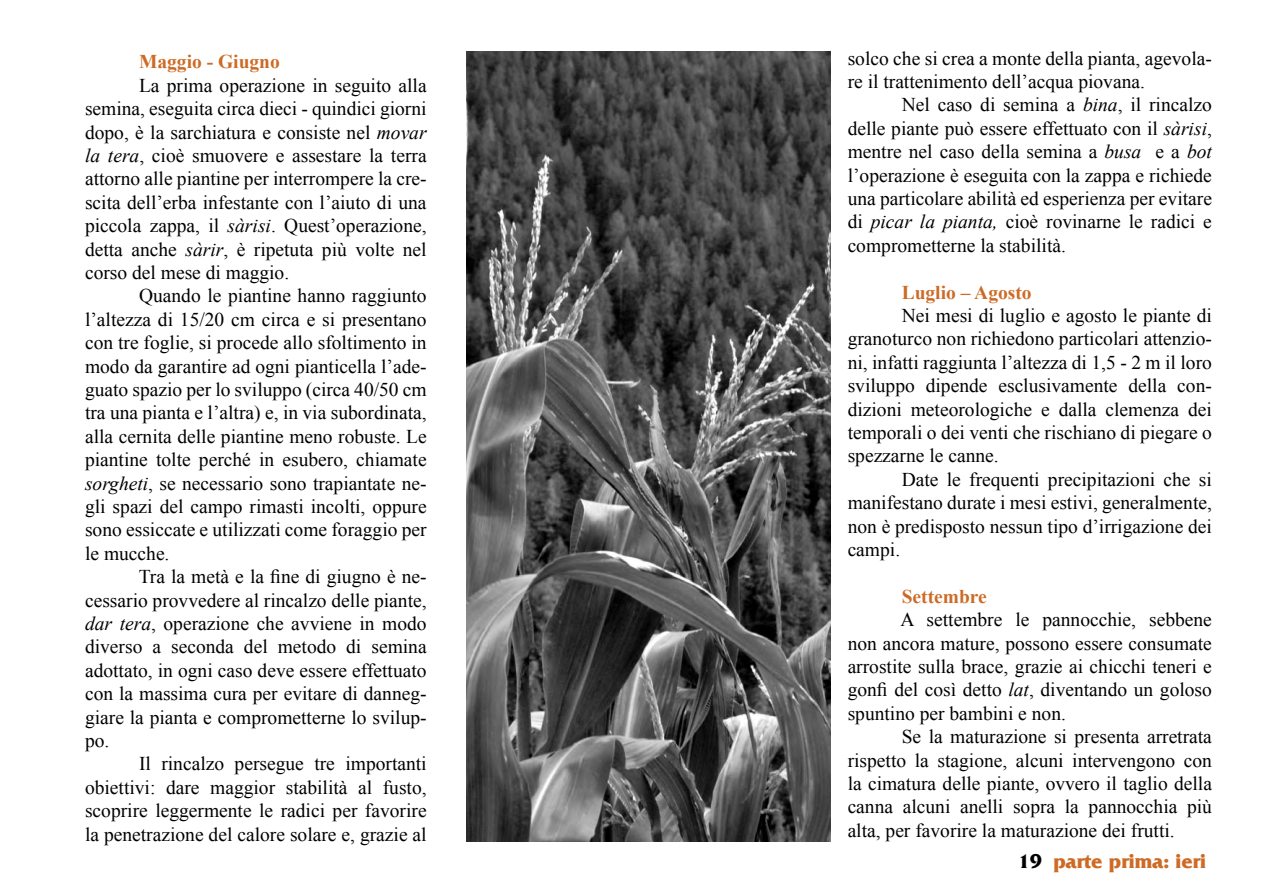
<style>
.page{position:relative;width:1263px;height:893px;background:#fff}
.page>*{position:absolute;margin:0;border:0;box-sizing:border-box;transform-origin:0 0}
.t1{font:21px "France";color:#cd6b26}
.t2{font:19.5px/23.4px "Times New Roman";color:#000;text-align:justify}
.t3{font:700 19.5px "Times New Roman";color:#cd6b26}
.s1{font-style:italic}
.s2{color:#000}
</style>
<div class="page">
<img style="left:466px;top:51px;width:365px;height:791px">
<p class="t3" style="left:139px;top:51px;width:142px">Maggio - Giugno</p>
<p class="t2" style="left:85px;top:73px;width:343px;text-indent:54px">La prima operazione in seguito alla semina, eseguita circa dieci - quindici giorni dopo, è la sarchiatura e consiste nel <span class="s1">movar la tera</span>, cioè smuovere e assestare la terra attorno alle piantine per interrompere la cre&shy;scita dell’erba infestante con l’aiuto di una piccola zappa, il <span class="s1">sàrisi</span>. Quest’operazione, detta anche <span class="s1">sàrir</span>, è ripetuta più volte nel corso del mese di maggio.</p>
<p class="t2" style="left:85px;top:284px;width:343px;text-indent:54px">Quando le piantine hanno raggiunto l’altezza di 15/20 cm circa e si presentano con tre foglie, si procede allo sfoltimento in modo da garantire ad ogni pianticella l’ade&shy;guato spazio per lo sviluppo (circa 40/50 cm tra una pianta e l’altra) e, in via subordinata, alla cernita delle piantine meno robuste. Le piantine tolte perché in esubero, chiamate <span class="s1">sorgheti</span>, se necessario sono trapiantate ne&shy;gli spazi del campo rimasti incolti, oppure sono essiccate e utilizzati come foraggio per le mucche.</p>
<p class="t2" style="left:85px;top:565px;width:343px;text-indent:54px">Tra la metà e la fine di giugno è ne&shy;cessario provvedere al rincalzo delle piante, <span class="s1">dar tera</span>, operazione che avviene in modo diverso a seconda del metodo di semina adottato, in ogni caso deve essere effettuato con la massima cura per evitare di danneg&shy;giare la pianta e comprometterne lo svilup&shy;po.</p>
<p class="t2" style="left:85px;top:752px;width:343px;text-indent:54px">Il rincalzo persegue tre importanti obiettivi: dare maggior stabilità al fusto, scoprire leggermente le radici per favorire la penetrazione del calore solare e, grazie al</p>
<p class="t2" style="left:848px;top:46px;width:366px">solco che si crea a monte della pianta, agevola&shy;re il trattenimento dell’acqua piovana.</p>
<p class="t2" style="left:848px;top:93px;width:366px;text-indent:54px">Nel caso di semina a <span class="s1">bina</span>, il rincalzo delle piante può essere effettuato con il <span class="s1">sàrisi</span>, mentre nel caso della semina a <span class="s1">busa</span> e a <span class="s1">bot </span>l’operazione è eseguita con la zappa e richiede una particolare abilità ed esperienza per evitare di <span class="s1">picar la pianta,</span> cioè rovinarne le radici e comprometterne la stabilità.</p>
<p class="t3" style="left:902px;top:281px;width:132px">Luglio – Agosto</p>
<p class="t2" style="left:848px;top:303px;width:366px;text-indent:54px">Nei mesi di luglio e agosto le piante di granoturco non richiedono particolari attenzio&shy;ni, infatti raggiunta l’altezza di 1,5 - 2 m il loro sviluppo dipende esclusivamente della con&shy;dizioni meteorologiche e dalla clemenza dei temporali o dei venti che rischiano di piegare o spezzarne le canne.</p>
<p class="t2" style="left:848px;top:467px;width:366px;text-indent:54px">Date le frequenti precipitazioni che si manifestano durate i mesi estivi, generalmente, non è predisposto nessun tipo d’irrigazione dei campi.</p>
<p class="t3" style="left:902px;top:585px;width:87px">Settembre</p>
<p class="t2" style="left:848px;top:608px;width:366px;text-indent:53px">A settembre le pannocchie, sebbene non ancora mature, possono essere consumate arrostite sulla brace, grazie ai chicchi teneri e gonfi del così detto <span class="s1">lat</span>, diventando un goloso spuntino per bambini e non.</p>
<p class="t2" style="left:848px;top:725px;width:366px;text-indent:54px">Se la maturazione si presenta arretrata rispetto la stagione, alcuni intervengono con la cimatura delle piante, ovvero il taglio della canna alcuni anelli sopra la pannocchia più alta, per favorire la maturazione dei frutti.</p>
<p class="t1" style="left:1018px;top:849px;width:189px"><span class="s2">19</span> parte prima: ieri</p>
</div>
